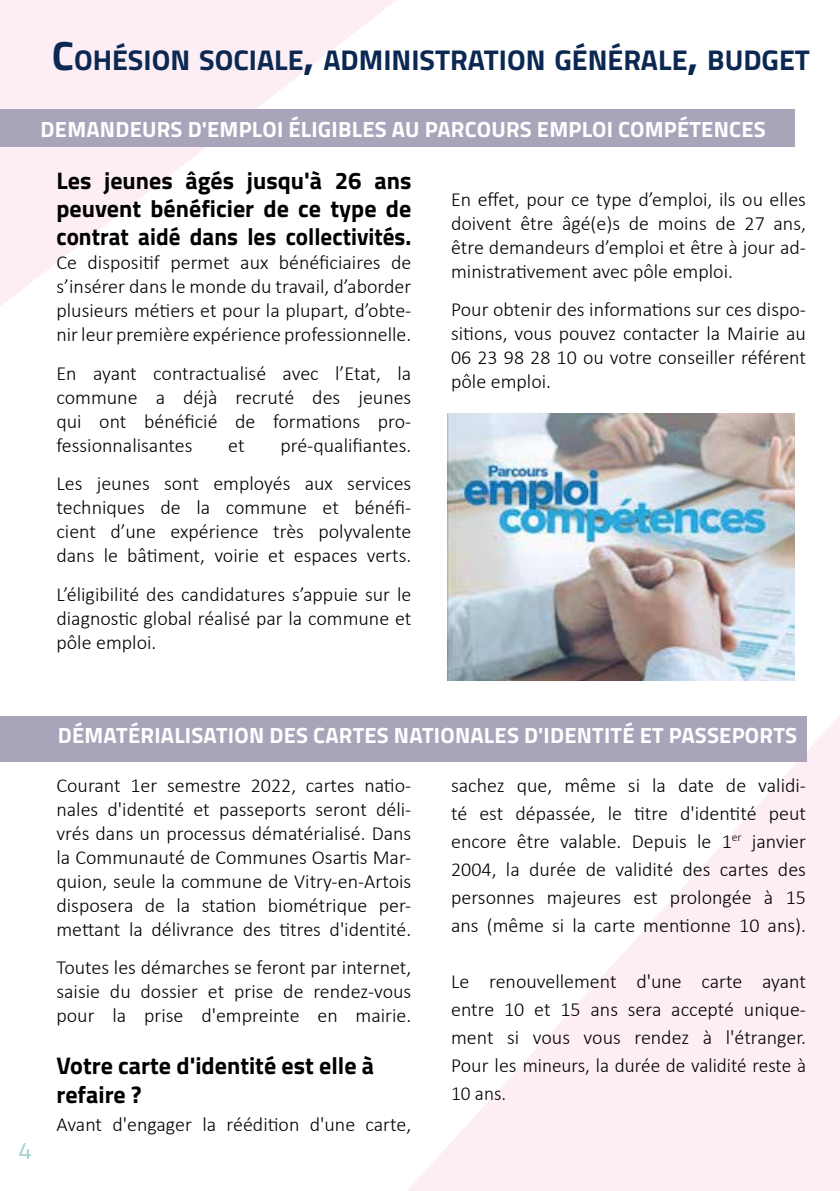
<style>
.page{position:relative;width:840px;height:1191px;background:#fff}
.page>*{position:absolute;margin:0;border:0;box-sizing:border-box;transform-origin:0 0}
.t1{font:700 28.6px "Titillium Web";color:#0b2852}
.t2{font:700 24px/28px "Titillium Web";color:#000;text-align:justify}
.t3{font:24px "Titillium Web";color:#9ed0cd}
.t4{font:700 22px "Titillium Web";letter-spacing:.01em;color:#fff}
.t5{font:300 20px/24px "Calibri";color:#000;text-align:justify}
.s1{font-size:40.8px}
</style>
<div class="page">
<svg style="left:406px;top:716px;width:433px;height:475px;fill:#fdeef6"></svg>
<img style="left:447px;top:413px;width:347px;height:268px">
<svg style="left:0;top:0;width:396px;height:306px"></svg>
<div style="left:0;top:110px;width:794px;height:37px;background:#aaa4bb"></div>
<div style="left:0;top:716px;width:805px;height:45px;background:#aaa4bb"></div>
<h1 class="t1" style="left:52px;top:38px;width:759px"><span class="s1">C</span>OHÉSION SOCIALE<span class="s1">,</span> ADMINISTRATION GÉNÉRALE<span class="s1">,</span> BUDGET</h1>
<p class="t4" style="left:41px;top:112px;width:726px">DEMANDEURS D'EMPLOI ÉLIGIBLES AU PARCOURS EMPLOI COMPÉTENCES</p>
<p class="t2" style="left:56px;top:166px;width:356px">Les jeunes âgés jusqu'à 26 ans peuvent bénéficier de ce type de contrat aidé dans les collectivités.</p>
<p class="t5" style="left:56px;top:250px;width:356px">Ce dispositif permet aux bénéficiaires de s’insérer dans le monde du travail, d’aborder plusieurs métiers et pour la plupart, d’obte&shy;nir leur première expérience professionnelle.</p>
<p class="t5" style="left:56px;top:361px;width:356px">En ayant contractualisé avec l’Etat, la commune a déjà recruté des jeunes qui ont bénéficié de formations pro&shy;fessionnalisantes</p>
<p class="t5" style="left:451px;top:187px;width:356px">En effet, pour ce type d’emploi, ils ou elles doivent être âgé(e)s de moins de 27 ans, être demandeurs d’emploi et être à jour ad&shy;ministrativement avec pôle emploi.</p>
<p class="t5" style="left:451px;top:297px;width:356px">Pour obtenir des informations sur ces dispo&shy;sitions, vous pouvez contacter la Mairie au 06 23 98 28 10 ou votre conseiller référent pôle emploi.</p>
<p class="t5" style="left:56px;top:426px;width:356px;line-height:38.4px;text-align:right">pré-qualifiantes.<br>Les jeunes sont employés aux services</p>
<p class="t5" style="left:56px;top:495px;width:356px">techniques de la commune et bénéfi&shy;cient d’une expérience très polyvalente dans le bâtiment, voirie et espaces verts.</p>
<p class="t5" style="left:56px;top:582px;width:356px">L’éligibilité des candidatures s’appuie sur le diagnostic global réalisé par la commune et pôle emploi.</p>
<p class="t5" style="left:228px;top:433px;width:18px">et</p>
<p class="t3" style="left:18px;top:1132px;width:15px">4</p>
<p class="t4" style="left:58px;top:718px;width:740px">DÉMATÉRIALISATION DES CARTES NATIONALES D'IDENTITÉ ET PASSEPORTS</p>
<p class="t5" style="left:56px;top:773px;width:356px">Courant 1er semestre 2022, cartes natio&shy;nales d'identité et passeports seront déli&shy;vrés dans un processus dématérialisé. Dans la Communauté de Communes Osartis Mar&shy;quion, seule la commune de Vitry-en-Artois disposera de la station biométrique per&shy;mettant la délivrance des titres d'identité.</p>
<p class="t5" style="left:56px;top:955px;width:356px">Toutes les démarches se feront par internet, saisie du dossier et prise de rendez-vous pour la prise d'empreinte en mairie.</p>
<p class="t2" style="left:56px;top:1050px;width:319px">Votre carte d'identité est elle à refaire ?</p>
<p class="t5" style="left:56px;top:1111px;width:356px">Avant d'engager la réédition d'une carte,</p>
<p class="t5" style="left:451px;top:771px;width:356px;line-height:28px">sachez que, même si la date de validi&shy;té est dépassée, le titre d'identité peut encore être valable. Depuis le 1<sup>er</sup> janvier 2004, la durée de validité des cartes des personnes majeures est prolongée à 15 ans (même si la carte mentionne 10 ans).</p>
<p class="t5" style="left:451px;top:967px;width:356px;line-height:28px">Le renouvellement d'une carte ayant entre 10 et 15 ans sera accepté unique&shy;ment si vous vous rendez à l'étranger.<br>Pour les mineurs, la durée de validité reste à 10 ans.</p>
</div>
